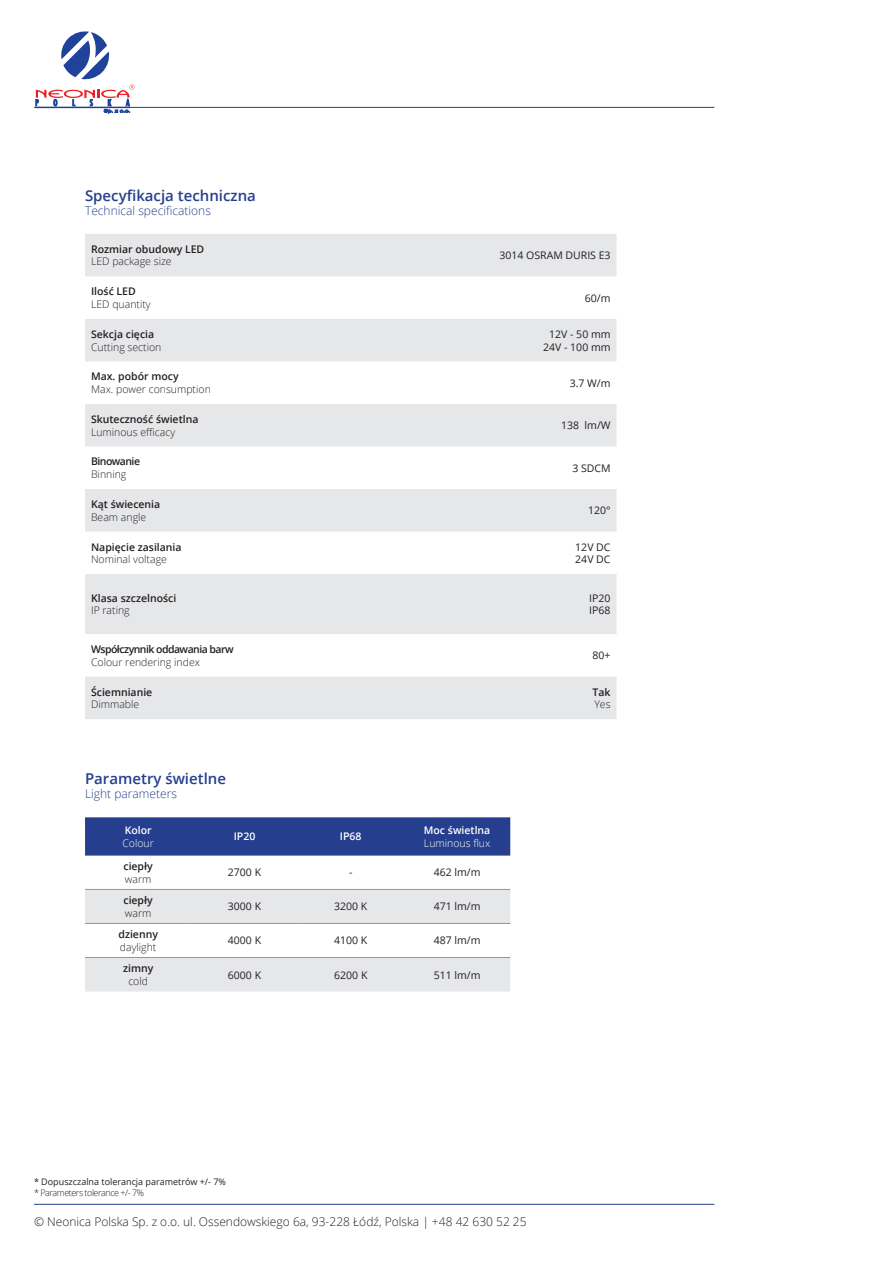
<style>
.page{position:relative;width:893px;height:1263px;background:#fff}
.page>*{position:absolute;margin:0;border:0;box-sizing:border-box;transform-origin:0 0}
.t1{font:600 15px "Open Sans";color:#253f8e}
.t2{font:300 12px "Open Sans";color:#231f20}
.t3{font:300 12px "Open Sans";color:#253f8e}
.t4{font:300 10.5px "Open Sans";color:#231f20}
.t5{font:600 10.5px "Open Sans";color:#231f20}
.t6{font:10.5px/12.6px "Open Sans";color:#231f20}
.t7{font:600 10.5px "Open Sans";letter-spacing:-.05em;color:#231f20}
.t8{font:600 10.5px "Open Sans";color:#fff}
.t9{font:300 10.5px "Open Sans";color:#fff}
.t10{font:9px "Open Sans";color:#231f20}
.t11{font:300 9px "Open Sans";letter-spacing:-.05em;color:#231f20}
</style>
<div class="page">
<hr style="left:34px;top:1204px;width:680px;height:1px;background:#253f8e">
<svg style="left:36px;top:31px;width:98px;height:82px"></svg>
<hr style="left:34px;top:107px;width:680px;height:1px;background:#253f8e">
<svg style="left:85px;top:234px;width:532px;height:485px;fill:#e6e7e9"></svg>
<div style="left:85px;top:817px;width:425px;height:38px;background:#253f8e"></div>
<svg style="left:85px;top:890px;width:425px;height:101px"></svg>
<hr style="left:85px;top:889px;width:106px;height:1px;background:#939598">
<hr style="left:191px;top:889px;width:107px;height:1px;background:#939598">
<hr style="left:298px;top:889px;width:106px;height:1px;background:#939598">
<hr style="left:404px;top:889px;width:106px;height:1px;background:#939598">
<hr style="left:85px;top:923px;width:106px;height:1px;background:#939598">
<hr style="left:191px;top:923px;width:107px;height:1px;background:#939598">
<hr style="left:298px;top:923px;width:106px;height:1px;background:#939598">
<hr style="left:404px;top:923px;width:106px;height:1px;background:#939598">
<hr style="left:85px;top:957px;width:106px;height:1px;background:#939598">
<hr style="left:191px;top:957px;width:107px;height:1px;background:#939598">
<hr style="left:298px;top:957px;width:106px;height:1px;background:#939598">
<hr style="left:404px;top:957px;width:106px;height:1px;background:#939598">
<h1 class="t1" style="left:85px;top:185px;width:172px">Specyfikacja techniczna</h1>
<p class="t3" style="left:85px;top:202px;width:127px">Technical specifications</p>
<p class="t5" style="left:91px;top:242px;width:115px">Rozmiar obudowy LED</p>
<p class="t4" style="left:91px;top:254px;width:82px">LED package size</p>
<p class="t5" style="left:91px;top:284px;width:46px">Ilość LED</p>
<p class="t4" style="left:91px;top:297px;width:61px">LED quantity</p>
<p class="t5" style="left:91px;top:327px;width:65px">Sekcja cięcia</p>
<p class="t4" style="left:91px;top:339px;width:72px">Cutting section</p>
<p class="t5" style="left:91px;top:369px;width:89px">Max. pobór mocy</p>
<p class="t4" style="left:91px;top:382px;width:121px">Max. power consumption</p>
<p class="t5" style="left:91px;top:412px;width:109px">Skuteczność świetlna</p>
<p class="t4" style="left:91px;top:424px;width:86px">Luminous efficacy</p>
<p class="t7" style="left:91px;top:454px;width:51px">Binowanie</p>
<p class="t4" style="left:91px;top:467px;width:37px">Binning</p>
<p class="t5" style="left:91px;top:497px;width:71px">Kąt świecenia</p>
<p class="t4" style="left:91px;top:510px;width:57px">Beam angle</p>
<p class="t5" style="left:91px;top:539px;width:92px">Napięcie zasilania</p>
<p class="t4" style="left:91px;top:552px;width:77px">Nominal voltage</p>
<p class="t5" style="left:91px;top:591px;width:87px">Klasa szczelności</p>
<p class="t4" style="left:91px;top:603px;width:40px">IP rating</p>
<p class="t7" style="left:91px;top:642px;width:144px">Współczynnik oddawania barw</p>
<p class="t4" style="left:91px;top:655px;width:110px">Colour rendering index</p>
<p class="t5" style="left:91px;top:684px;width:63px">Ściemnianie</p>
<p class="t4" style="left:91px;top:697px;width:50px">Dimmable</p>
<p class="t6" style="left:499px;top:249px;width:113px">3014 OSRAM DURIS E3</p>
<p class="t6" style="left:585px;top:291px;width:27px">60/m</p>
<p class="t6" style="left:543px;top:327px;width:69px;text-align:center">12V - 50 mm<br>24V - 100 mm</p>
<p class="t6" style="left:570px;top:376px;width:42px">3.7 W/m</p>
<p class="t6" style="left:561px;top:419px;width:51px">138 lm/W</p>
<p class="t6" style="left:572px;top:461px;width:40px">3 SDCM</p>
<p class="t6" style="left:588px;top:504px;width:24px">120°</p>
<p class="t6" style="left:575px;top:540px;width:37px">12V DC<br>24V DC</p>
<p class="t6" style="left:589px;top:591px;width:23px">IP20<br>IP68</p>
<p class="t6" style="left:593px;top:649px;width:20px">80+</p>
<p class="t5" style="left:592px;top:684px;width:20px">Tak</p>
<p class="t4" style="left:594px;top:697px;width:18px">Yes</p>
<h1 class="t1" style="left:85px;top:768px;width:142px">Parametry świetlne</h1>
<p class="t3" style="left:85px;top:786px;width:93px">Light parameters</p>
<p class="t8" style="left:125px;top:823px;width:28px">Kolor</p>
<p class="t9" style="left:122px;top:836px;width:33px">Colour</p>
<p class="t8" style="left:234px;top:829px;width:23px">IP20</p>
<p class="t8" style="left:340px;top:829px;width:23px">IP68</p>
<p class="t8" style="left:424px;top:823px;width:68px">Moc świetlna</p>
<p class="t9" style="left:424px;top:836px;width:68px">Luminous flux</p>
<p class="t5" style="left:123px;top:859px;width:31px">ciepły</p>
<p class="t4" style="left:125px;top:872px;width:28px">warm</p>
<p class="t5" style="left:123px;top:893px;width:31px">ciepły</p>
<p class="t4" style="left:125px;top:906px;width:28px">warm</p>
<p class="t5" style="left:118px;top:927px;width:41px">dzienny</p>
<p class="t4" style="left:120px;top:940px;width:38px">daylight</p>
<p class="t5" style="left:123px;top:961px;width:32px">zimny</p>
<p class="t4" style="left:128px;top:974px;width:21px">cold</p>
<p class="t6" style="left:228px;top:866px;width:35px">2700 K</p>
<p class="t6" style="left:349px;top:866px;width:5px">-</p>
<p class="t6" style="left:434px;top:866px;width:48px">462 lm/m</p>
<p class="t6" style="left:228px;top:900px;width:35px">3000 K</p>
<p class="t6" style="left:334px;top:900px;width:35px">3200 K</p>
<p class="t6" style="left:434px;top:900px;width:48px">471 lm/m</p>
<p class="t6" style="left:228px;top:934px;width:35px">4000 K</p>
<p class="t6" style="left:334px;top:934px;width:35px">4100 K</p>
<p class="t6" style="left:434px;top:934px;width:48px">487 lm/m</p>
<p class="t6" style="left:228px;top:968px;width:35px">6000 K</p>
<p class="t6" style="left:334px;top:968px;width:35px">6200 K</p>
<p class="t6" style="left:434px;top:968px;width:48px">511 lm/m</p>
<p class="t10" style="left:34px;top:1176px;width:194px">* Dopuszczalna tolerancja parametrów +/- 7%</p>
<p class="t11" style="left:34px;top:1187px;width:112px">* Parameters tolerance +/- 7%</p>
<p class="t2" style="left:34px;top:1213px;width:494px">© Neonica Polska Sp. z o.o. ul. Ossendowskiego 6a, 93-228 Łódź, Polska | +48 42 630 52 25</p>
</div>
